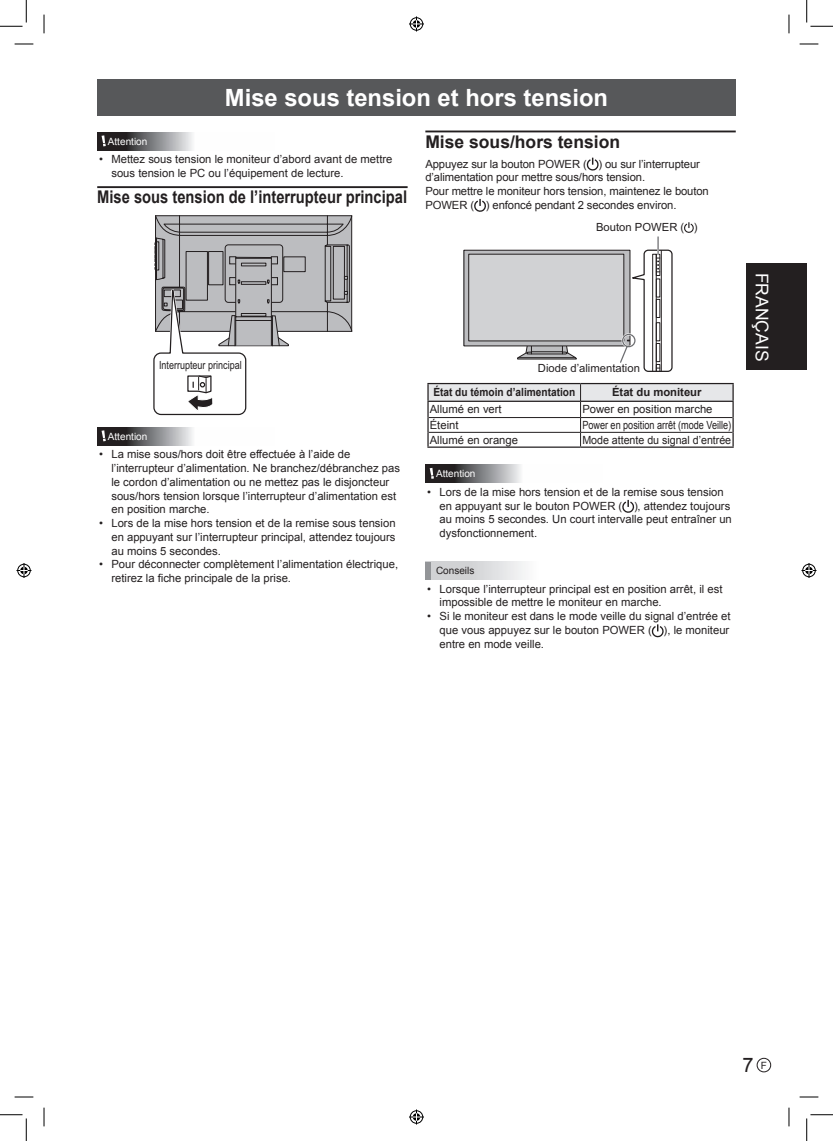
<style>
.page{position:relative;width:833px;height:1141px;background:#fff}
.page>*{position:absolute;margin:0;border:0;box-sizing:border-box;transform-origin:0 0}
.t1{font:700 23.75px "Arial";color:#fff}
.t2{font:20px "Arial";color:#231f20}
.t3{font:700 17.5px "Arial";color:#231f20;scale:.84 1}
.t4{font:700 17.5px "Arial";color:#231f20}
.t5{font:17.5px "Arial";color:#fff}
.t6{font:11.25px/13.8px "Arial";color:#231f20}
.t7{font:11.25px "Arial";color:#231f20;scale:.81 1}
.t8{font:11.25px "Arial";color:#231f20;scale:.95 1}
.t9{font:700 11.25px "Arial";color:#231f20;scale:.9 1}
.t10{font:11.25px "Arial";color:#231f20;scale:.8 1}
.t11{font:700 11.25px "Arial";color:#231f20}
.t12{font:10px "Arial";color:#fff}
.t13{font:10px "Arial";color:#231f20}
.s1{font-size:10px}
</style>
<div class="page">
<div style="left:97px;top:79px;width:638px;height:36px;background:#57585a"></div>
<div style="left:746px;top:264px;width:60px;height:106px;background:#231f20"></div>
<div style="left:756px;top:1057px;width:14px;height:15px;border:1px solid #231f20;border-radius:50%"></div>
<hr style="left:97px;top:186px;width:310px;height:2px;background:#231f20">
<svg style="left:97px;top:132px;width:96px;height:18px;background:#707072"></svg>
<svg style="left:101px;top:135px;width:5px;height:11px"></svg>
<svg style="left:153px;top:215px;width:199px;height:200px"></svg>
<svg style="left:97px;top:427px;width:96px;height:18px;background:#707072"></svg>
<svg style="left:101px;top:430px;width:5px;height:11px"></svg>
<hr style="left:425px;top:130px;width:310px;height:2px;background:#231f20">
<svg style="left:586px;top:158px;width:12px;height:12px"></svg>
<svg style="left:474px;top:199px;width:11px;height:13px"></svg>
<div style="left:463px;top:250px;width:166px;height:96px;background:linear-gradient(to bottom,#bcbdc0,#bcbdc0)"></div>
<div style="left:468px;top:254px;width:155px;height:87px;background:#d1d2d4;border:1px solid #231f20"></div>
<svg style="left:516px;top:237px;width:156px;height:135px"></svg>
<svg style="left:684px;top:222px;width:10px;height:11px"></svg>
<hr style="left:427px;top:446px;width:153px;height:2px;background:#231f20">
<hr style="left:580px;top:446px;width:153px;height:2px;background:#231f20">
<svg style="left:427px;top:383px;width:306px;height:63px"></svg>
<svg style="left:425px;top:465px;width:96px;height:17px;background:#706f71"></svg>
<svg style="left:429px;top:468px;width:4px;height:11px"></svg>
<svg style="left:622px;top:500px;width:11px;height:13px"></svg>
<div style="left:425px;top:561px;width:177px;height:18px;background:linear-gradient(to right,#c9cacc,#fff)"></div>
<div style="left:425px;top:561px;width:5px;height:18px;background:#939598"></div>
<svg style="left:651px;top:624px;width:12px;height:13px"></svg>
<svg style="left:15px;top:43px;width:18px;height:1px"></svg>
<svg style="left:799px;top:43px;width:18px;height:1px"></svg>
<svg style="left:43px;top:15px;width:1px;height:18px"></svg>
<svg style="left:43px;top:1107px;width:1px;height:19px"></svg>
<svg style="left:789px;top:15px;width:1px;height:18px"></svg>
<svg style="left:789px;top:1107px;width:1px;height:19px"></svg>
<svg style="left:15px;top:44px;width:18px;height:1px"></svg>
<svg style="left:799px;top:44px;width:18px;height:1px"></svg>
<svg style="left:15px;top:1096px;width:18px;height:1px"></svg>
<svg style="left:799px;top:1096px;width:18px;height:1px"></svg>
<svg style="left:44px;top:15px;width:1px;height:18px"></svg>
<svg style="left:44px;top:1107px;width:1px;height:19px"></svg>
<svg style="left:788px;top:15px;width:1px;height:18px"></svg>
<svg style="left:788px;top:1107px;width:1px;height:19px"></svg>
<svg style="left:0;top:0;width:27px;height:27px"></svg>
<svg style="left:0;top:1114px;width:27px;height:26px"></svg>
<svg style="left:806px;top:0;width:26px;height:27px"></svg>
<svg style="left:806px;top:1114px;width:26px;height:26px"></svg>
<div style="left:408px;top:16px;width:16px;height:16px;border:3px solid #fff;border-radius:50%"></div>
<svg style="left:409px;top:16px;width:15px;height:15px"></svg>
<div style="left:408px;top:1109px;width:16px;height:15px;border:3px solid #fff;border-radius:50%"></div>
<svg style="left:409px;top:1109px;width:15px;height:15px"></svg>
<div style="left:16px;top:562px;width:16px;height:16px;border:3px solid #fff;border-radius:50%"></div>
<svg style="left:16px;top:563px;width:15px;height:15px"></svg>
<div style="left:800px;top:562px;width:16px;height:16px;border:3px solid #fff;border-radius:50%"></div>
<svg style="left:801px;top:563px;width:15px;height:15px"></svg>
<h1 class="t1" style="left:225px;top:82px;width:384px">Mise sous tension et hors tension</h1>
<h3 class="t4" style="left:425px;top:130px;width:196px">Mise sous/hors tension</h3>
<p class="t6" style="left:425px;top:157px;width:285px">Appuyez sur la bouton POWER ( ) ou sur l’interrupteur d’alimentation pour mettre sous/hors tension.<br>Pour mettre le moniteur hors tension, maintenez le bouton POWER ( ) enfoncé pendant 2 secondes environ.</p>
<p class="t6" style="left:595px;top:220px;width:103px">Bouton POWER ( )</p>
<p class="t12" style="left:108px;top:135px;width:41px">Attention</p>
<p class="t6" style="left:111px;top:153px;width:282px;text-indent:-12px">• Mettez sous tension le moniteur d’abord avant de mettre sous tension le PC ou l’équipement de lecture.</p>
<h3 class="t3" style="left:97px;top:186px;width:370px">Mise sous tension de l’interrupteur principal</h3>
<p class="t10" style="left:159px;top:357px;width:105px">Interrupteur principal</p>
<p class="t12" style="left:108px;top:429px;width:41px">Attention</p>
<p class="t6" style="left:111px;top:447px;width:290px;text-indent:-12px">• La mise sous/hors doit être effectuée à l’aide de l’interrupteur d’alimentation. Ne branchez/débranchez pas le cordon d’alimentation ou ne mettez pas le disjoncteur sous/hors tension lorsque l’interrupteur d’alimentation est en position marche.</p>
<p class="t6" style="left:111px;top:516px;width:285px;text-align:justify;text-indent:-12px">• Lors de la mise hors tension et de la remise sous tension en appuyant sur l’interrupteur principal, attendez toujours au moins 5 secondes.</p>
<p class="t6" style="left:111px;top:557px;width:288px;text-indent:-12px">• Pour déconnecter complètement l’alimentation électrique, retirez la fiche principale de la prise.</p>
<p class="t6" style="left:537px;top:361px;width:103px">Diode d’alimentation</p>
<p class="t9" style="left:433px;top:385px;width:159px">État du témoin d’alimentation</p>
<p class="t11" style="left:611px;top:385px;width:91px">État du moniteur</p>
<p class="t6" style="left:429px;top:402px;width:73px">Allumé en vert</p>
<p class="t6" style="left:582px;top:402px;width:132px">Power en position marche</p>
<p class="t6" style="left:429px;top:418px;width:30px">Éteint</p>
<p class="t7" style="left:582px;top:417px;width:185px">Power en position arrêt (mode Veille)</p>
<p class="t6" style="left:429px;top:433px;width:90px">Allumé en orange</p>
<p class="t8" style="left:582px;top:432px;width:158px">Mode attente du signal d’entrée</p>
<p class="t12" style="left:436px;top:467px;width:41px">Attention</p>
<p class="t6" style="left:439px;top:484px;width:292px;line-height:14.6px;text-indent:-12px">• Lors de la mise hors tension et de la remise sous tension en appuyant sur le bouton POWER ( ), attendez toujours</p>
<p class="t6" style="left:439px;top:512px;width:294px">au moins 5 secondes. Un court intervalle peut entraîner un dysfonctionnement.</p>
<p class="t13" style="left:436px;top:564px;width:40px">Conseils</p>
<p class="t6" style="left:439px;top:582px;width:284px;text-indent:-12px">• Lorsque l’interrupteur principal est en position arrêt, il est impossible de mettre le moniteur en marche.</p>
<p class="t6" style="left:439px;top:609px;width:292px;text-align:justify;text-indent:-12px">• Si le moniteur est dans le mode veille du signal d’entrée et que vous appuyez sur le bouton POWER ( ), le moniteur entre en mode veille.</p>
<h3 class="t5" style="left:773px;top:273px;width:90px;rotate:90deg">FRANÇAIS</h3>
<h2 class="t2" style="left:742px;top:1051px;width:26px">7 <span class="s1">F</span></h2>
</div>
